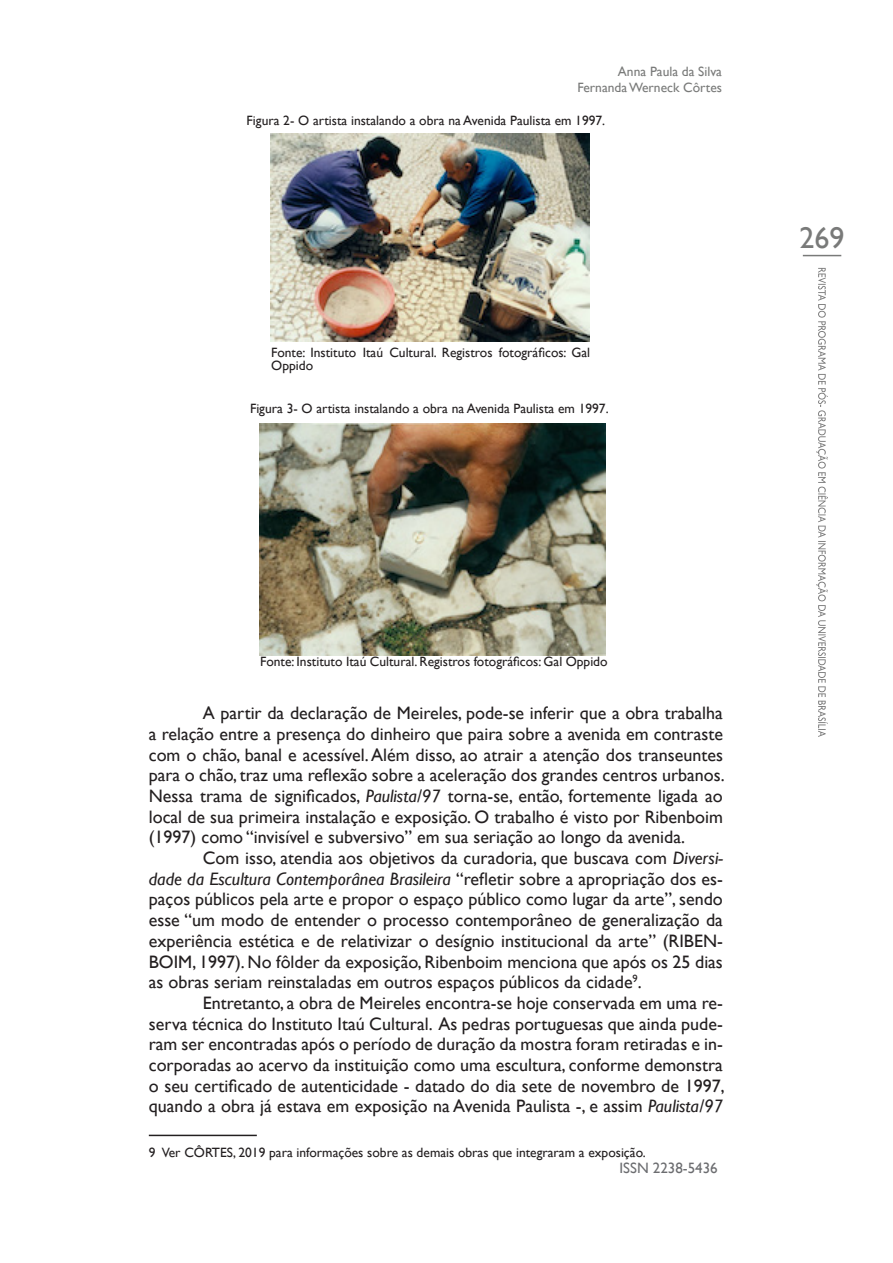
<style>
.page{position:relative;width:893px;height:1263px;background:#fff}
.page>*{position:absolute;margin:0;border:0;box-sizing:border-box;transform-origin:0 0}
.t1{font:30px "Gill Sans";color:#797a79}
.t2{font:18px/20.7px "Gill Sans";color:#231f20;text-align:justify}
.t3{font:15px "Gill Sans";color:#6c6d70}
.Museologia_Pamela{font:13.5px/13.5px "Gill Sans";color:#231f20}
.rodapé_museu_Pamela{font:13.5px "Gill Sans";color:#231f20}
.t4{font:13.5px/16.2px "Gill Sans";color:#797a79;text-align:right}
.s1{font-style:italic}
</style>
<div class="page">
<svg style="left:816px;top:268px;width:12px;height:469px"></svg>
<hr style="left:803px;top:255px;width:38px;height:1px;background:#797a79">
<hr style="left:149px;top:1135px;width:108px;height:1px;background:#231f20">
<img style="left:270px;top:133px;width:320px;height:209px">
<img style="left:259px;top:424px;width:347px;height:231px">
<p class="t4" style="left:577px;top:64px;width:146px">Anna Paula da Silva<br>Fernanda Werneck Côrtes</p>
<p class="Museologia_Pamela" style="left:247px;top:114px;width:360px">Figura 2- O artista instalando a obra na Avenida Paulista em 1997.</p>
<p class="Museologia_Pamela" style="left:271px;top:346px;width:320px">Fonte: Instituto Itaú Cultural. Registros fotográficos: Gal<br>Oppido</p>
<p class="Museologia_Pamela" style="left:250px;top:402px;width:360px">Figura 3- O artista instalando a obra na Avenida Paulista em 1997.</p>
<h1 class="t1" style="left:800px;top:221px;width:46px">269</h1>
<p class="Museologia_Pamela" style="left:260px;top:655px;width:349px">Fonte: Instituto Itaú Cultural. Registros fotográficos: Gal Oppido</p>
<p class="t2" style="left:149px;top:703px;width:577px;text-indent:54px">A partir da declaração de Meireles, pode-se inferir que a obra trabalha a relação entre a presença do dinheiro que paira sobre a avenida em contraste com o chão, banal e acessível. Além disso, ao atrair a atenção dos transeuntes para o chão, traz uma reflexão sobre a aceleração dos grandes centros urbanos.<br>Nessa trama de significados, <span class="s1">Paulista/97</span> torna-se, então, fortemente ligada ao local de sua primeira instalação e exposição. O trabalho é visto por Ribenboim (1997) como “invisível e subversivo” em sua seriação ao longo da avenida.</p>
<p class="t2" style="left:149px;top:848px;width:576px;text-indent:54px">Com isso, atendia aos objetivos da curadoria, que buscava com <span class="s1">Diversi&shy;dade da Escultura Contemporânea Brasileira</span> “refletir sobre a apropriação dos es&shy;paços públicos pela arte e propor o espaço público como lugar da arte”, sendo esse “um modo de entender o processo contemporâneo de generalização da experiência estética e de relativizar o desígnio institucional da arte” (RIBEN-BOIM, 1997). No fôlder da exposição, Ribenboim menciona que após os 25 dias</p>
<p class="t2" style="left:149px;top:972px;width:494px">as obras seriam reinstaladas em outros espaços públicos da cidade<sup>9</sup>.</p>
<p class="t2" style="left:149px;top:993px;width:577px;text-indent:54px">Entretanto, a obra de Meireles encontra-se hoje conservada em uma re&shy;serva técnica do Instituto Itaú Cultural. As pedras portuguesas que ainda pude&shy;ram ser encontradas após o período de duração da mostra foram retiradas e in&shy;corporadas ao acervo da instituição como uma escultura, conforme demonstra o seu certificado de autenticidade - datado do dia sete de novembro de 1997, quando a obra já estava em exposição na Avenida Paulista -, e assim <span class="s1">Paulista/97</span></p>
<p class="rodapé_museu_Pamela" style="left:149px;top:1144px;width:498px">9 Ver CÔRTES, 2019 para informações sobre as demais obras que integraram a exposição.</p>
<p class="t3" style="left:620px;top:1159px;width:100px">ISSN 2238-5436</p>
</div>
